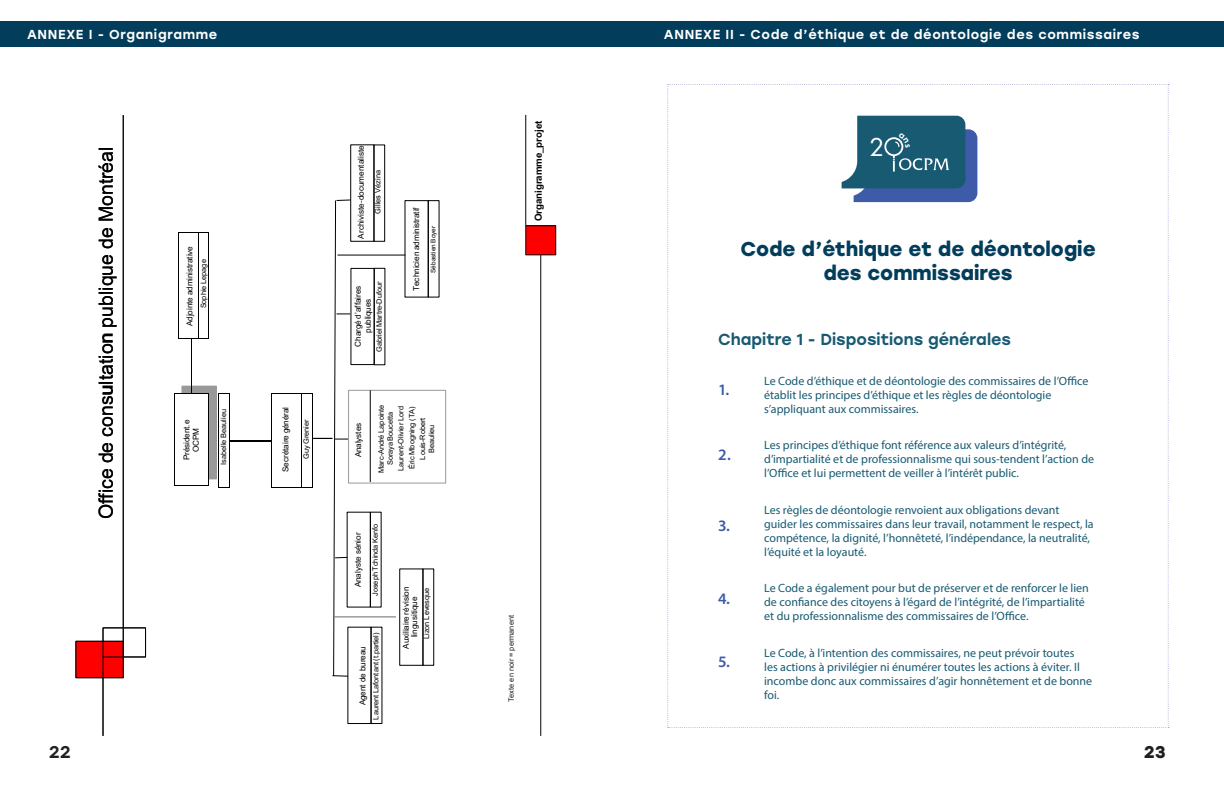
<style>
.page{position:relative;width:1224px;height:792px;background:#fff}
.page>*{position:absolute;margin:0;border:0;box-sizing:border-box;transform-origin:0 0}
.t1{font:26.9px "Futura PT";color:#fff}
.t2{font:700 20px "Stolzl";color:#023d5b}
.t3{font:19.5px "Arial";color:#000}
.t4{font:500 17px "Stolzl";color:#231f20}
.t5{font:700 17px "Stolzl";color:#231f20}
.t6{font:500 16px "Stolzl";color:#185a72}
.t7{font:16px "Myriad Variable Concept";color:#3d5ba9}
.Grand_titre{font:500 13px "Stolzl";letter-spacing:.05em;color:#fff}
.t8{font:12px/14px "Myriad Pro";color:#185a72}
.t9{font:700 9.7px "Arial";letter-spacing:-.01em;color:#000}
.t10{font:8.2px/9.5px "Arial";letter-spacing:-.01em;color:#000;text-align:center}
.t11{font:7.4px/10.8px "Arial";letter-spacing:-.005em;color:#000;text-align:center}
.t12{font:7.4px "Arial";color:#231f20}
.t13{font:6.4px "Arial";letter-spacing:-.005em;color:#000}
</style>
<div class="page">
<div style="left:612px;top:21px;width:612px;height:26px;background:#023d5b"></div>
<hr style="left:540px;top:255px;width:1px;height:481px;background:#000">
<div style="left:526px;top:226px;width:30px;height:29px;background:#f00"></div>
<hr style="left:525px;top:115px;width:1px;height:111px;background:#000">
<hr style="left:218px;top:394px;width:1px;height:93px;background:#000">
<svg style="left:218px;top:487px;width:12px;height:1px"></svg>
<hr style="left:230px;top:441px;width:1px;height:46px;background:#000">
<hr style="left:230px;top:394px;width:1px;height:47px;background:#000">
<svg style="left:218px;top:393px;width:12px;height:1px"></svg>
<hr style="left:230px;top:440px;width:41px;height:1px;background:#000">
<hr style="left:271px;top:441px;width:1px;height:46px;background:#000">
<hr style="left:271px;top:394px;width:1px;height:47px;background:#000">
<hr style="left:271px;top:487px;width:30px;height:1px;background:#000">
<hr style="left:271px;top:393px;width:30px;height:1px;background:#000">
<div style="left:76px;top:641px;width:47px;height:37px;background:#f00"></div>
<div style="left:76px;top:641px;width:48px;height:37px;border:1px solid #000"></div>
<hr style="left:123px;top:115px;width:1px;height:545px;background:#000">
<div style="left:103px;top:628px;width:43px;height:29px;border:1px solid #000"></div>
<hr style="left:103px;top:657px;width:1px;height:79px;background:#000">
<div style="left:182px;top:386px;width:34px;height:93px;background:#999"></div>
<div style="left:182px;top:386px;width:35px;height:93px;border:1px solid #999"></div>
<div style="left:175px;top:393px;width:34px;height:93px;background:#fff"></div>
<hr style="left:174px;top:393px;width:1px;height:93px;background:#000">
<hr style="left:178px;top:233px;width:1px;height:105px;background:#000">
<hr style="left:192px;top:339px;width:1px;height:54px;background:#000">
<div style="left:199px;top:233px;width:10px;height:105px;background:#000"></div>
<div style="left:199px;top:233px;width:9px;height:105px;background:#fff"></div>
<hr style="left:199px;top:233px;width:1px;height:105px;background:#000">
<hr style="left:209px;top:393px;width:1px;height:93px;background:#000">
<svg style="left:175px;top:393px;width:35px;height:1px"></svg>
<svg style="left:178px;top:338px;width:31px;height:1px"></svg>
<hr style="left:209px;top:233px;width:1px;height:105px;background:#000">
<svg style="left:178px;top:232px;width:31px;height:1px"></svg>
<div style="left:347px;top:512px;width:24px;height:95px;border:1px solid #000"></div>
<div style="left:374px;top:268px;width:11px;height:97px;border:1px solid #000"></div>
<div style="left:350px;top:145px;width:24px;height:97px;border:1px solid #000"></div>
<div style="left:374px;top:145px;width:11px;height:97px;border:1px solid #000"></div>
<div style="left:399px;top:569px;width:24px;height:97px;border:1px solid #000"></div>
<div style="left:371px;top:627px;width:11px;height:97px;border:1px solid #000"></div>
<div style="left:405px;top:200px;width:24px;height:97px;border:1px solid #000"></div>
<div style="left:348px;top:390px;width:98px;height:93px;border:1px solid #999"></div>
<hr style="left:338px;top:255px;width:67px;height:1px;background:#000">
<hr style="left:335px;top:616px;width:61px;height:1px;background:#000">
<hr style="left:370px;top:390px;width:1px;height:92px;background:#000">
<svg style="left:301px;top:199px;width:50px;height:478px"></svg>
<div style="left:0;top:21px;width:612px;height:26px;background:#023d5b"></div>
<svg style="left:667px;top:84px;width:502px;height:644px"></svg>
<p class="Grand_titre" style="left:27px;top:25px;width:192px">ANNEXE I - Organigramme</p>
<p class="t3" style="left:92px;top:519px;width:374px;rotate:-90deg">Office de consultation publique de Montréal</p>
<p class="t10" style="left:185px;top:326px;width:82px;rotate:-90deg">Adjointe administrative</p>
<p class="t11" style="left:198px;top:308px;width:51px;rotate:-90deg">Sophie Lepage</p>
<p class="t10" style="left:182px;top:460px;width:42px;rotate:-90deg">Président.e<br>OCPM</p>
<p class="t11" style="left:218px;top:465px;width:57px;rotate:-90deg">Isabelle Beaulieu</p>
<p class="t10" style="left:281px;top:472px;width:67px;rotate:-90deg">Secrétaire général</p>
<p class="t11" style="left:301px;top:459px;width:41px;rotate:-90deg">Guy Grenier</p>
<p class="t10" style="left:356px;top:239px;width:95px;rotate:-90deg">Archiviste-documentaliste</p>
<p class="t11" style="left:373px;top:214px;width:45px;rotate:-90deg">Gilles Vézina</p>
<p class="t11" style="left:374px;top:352px;width:72px;rotate:-90deg">Gabriel Martre-Dufour</p>
<p class="t10" style="left:353px;top:347px;width:62px;rotate:-90deg">Chargé d’affaires publiques</p>
<p class="t10" style="left:411px;top:291px;width:85px;rotate:-90deg">Technicien administratif</p>
<p class="t13" style="left:429px;top:273px;width:49px;rotate:-90deg">Sébastien Boyer</p>
<p class="t10" style="left:354px;top:457px;width:36px;rotate:-90deg">Analystes</p>
<p class="t11" style="left:377px;top:473px;width:70px;line-height:8.8px;rotate:-90deg">Marc-André Lapointe<br>Soraya Boucetta</p>
<p class="t11" style="left:395px;top:471px;width:66px;rotate:-90deg">Laurent-Olivier Lord<br>Éric Mbogning (TA)<br>Louis-Robert</p>
<p class="t11" style="left:426px;top:453px;width:30px;rotate:-90deg">Beaulieu</p>
<p class="t10" style="left:353px;top:587px;width:57px;rotate:-90deg">Analyste sénior</p>
<p class="t11" style="left:370px;top:596px;width:73px;rotate:-90deg">Joseph Tchinda Kenfo</p>
<p class="t11" style="left:370px;top:720px;width:88px;rotate:-90deg">Laurent Lafontant (t.partiel)</p>
<p class="t10" style="left:358px;top:705px;width:61px;rotate:-90deg">Agent de bureau</p>
<p class="t10" style="left:402px;top:649px;width:64px;line-height:8.5px;rotate:-90deg">Auxiliaire révision lingusitique</p>
<p class="t11" style="left:421px;top:639px;width:53px;rotate:-90deg">Lizon Levesque</p>
<p class="t9" style="left:532px;top:221px;width:102px;rotate:-90deg">Organigramme_projet</p>
<p class="t12" style="left:506px;top:702px;width:89px;rotate:-90deg">Texte en noir = permanent</p>
<p class="Grand_titre" style="left:664px;top:25px;width:477px">ANNEXE II - Code d’éthique et de déontologie des commissaires</p>
<p class="t1" style="left:869px;top:131px;width:17px">2</p>
<p class="t2" style="left:740px;top:235px;width:357px">Code d’éthique et de déontologie</p>
<p class="t2" style="left:823px;top:259px;width:191px">des commissaires</p>
<p class="t6" style="left:718px;top:327px;width:294px">Chapitre 1 - Dispositions générales</p>
<p class="t7" style="left:718px;top:380px;width:12px">1.</p>
<p class="t8" style="left:764px;top:374px;width:326px">Le Code d’éthique et de déontologie des commissaires de l’Office établit les principes d’éthique et les règles de déontologie s’appliquant aux commissaires.</p>
<p class="t8" style="left:764px;top:438px;width:331px">Les principes d’éthique font référence aux valeurs d’intégrité, d’impartialité et de professionnalisme qui sous-tendent l’action de l’Office et lui permettent de veiller à l’intérêt public.</p>
<p class="t8" style="left:764px;top:503px;width:331px">Les règles de déontologie renvoient aux obligations devant guider les commissaires dans leur travail, notamment le respect, la compétence, la dignité, l’honnêteté, l’indépendance, la neutralité, l’équité et la loyauté.</p>
<p class="t8" style="left:764px;top:581px;width:326px">Le Code a également pour but de préserver et de renforcer le lien de confiance des citoyens à l’égard de l’intégrité, de l’impartialité et du professionnalisme des commissaires de l’Office.</p>
<p class="t8" style="left:764px;top:646px;width:330px">Le Code, à l’intention des commissaires, ne peut prévoir toutes<br>les actions à privilégier ni énumérer toutes les actions à éviter. Il incombe donc aux commissaires d’agir honnêtement et de bonne foi.</p>
<p class="t7" style="left:718px;top:445px;width:14px">2.</p>
<p class="t7" style="left:718px;top:516px;width:13px">3.</p>
<p class="t7" style="left:718px;top:589px;width:13px">4.</p>
<p class="t7" style="left:718px;top:652px;width:13px">5.</p>
<h3 class="t4" style="left:49px;top:740px;width:23px">22</h3>
<h3 class="t5" style="left:1144px;top:740px;width:23px">23</h3>
</div>
